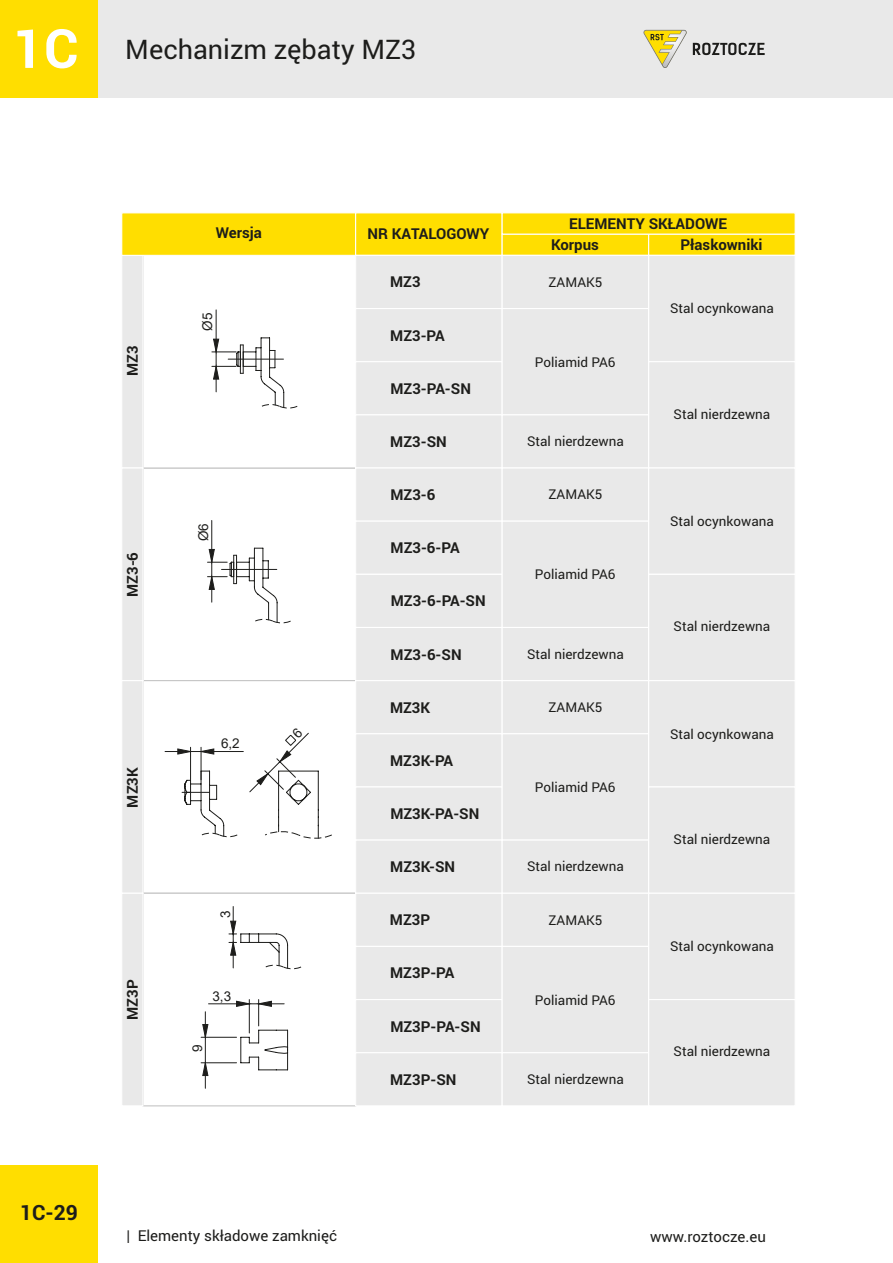
<style>
.page{position:relative;width:893px;height:1263px;background:#fff}
.page>*{position:absolute;margin:0;border:0;box-sizing:border-box;transform-origin:0 0}
.t1{font:700 54px "Roboto";color:#fff}
.t2{font:27px "Roboto";color:#1d1d1b}
.t3{font:700 21px "Roboto";color:#1d1d1b}
.t4{font:700 15px "Roboto";color:#1d1d1b}
.t5{font:15px "Roboto";color:#1d1d1b}
.t6{font:13.5px "Roboto";color:#1d1d1b}
.t7{font:13.5px "Arial";color:#1d1d1b}
</style>
<div class="page">
<div style="left:0;top:0;width:893px;height:98px;background:#e9e9e9"></div>
<svg style="left:643px;top:30px;width:44px;height:38px"></svg>
<svg style="left:693px;top:43px;width:72px;height:12px"></svg>
<div style="left:0;top:1165px;width:98px;height:98px;background:#ffde00"></div>
<div style="left:0;top:0;width:98px;height:98px;background:#ffde00"></div>
<div style="left:142px;top:680px;width:214px;height:214px;background:#fff;border:1px solid #c6c6c6"></div>
<div style="left:142px;top:893px;width:214px;height:213px;background:#fff;border:1px solid #c6c6c6"></div>
<div style="left:142px;top:255px;width:214px;height:214px;background:#fff;border:1px solid #c6c6c6"></div>
<hr style="left:201px;top:747px;width:1px;height:33px;background:#1d1d1b">
<hr style="left:190px;top:747px;width:1px;height:33px;background:#1d1d1b">
<hr style="left:201px;top:751px;width:42px;height:1px;background:#1d1d1b">
<hr style="left:209px;top:1003px;width:40px;height:1px;background:#1d1d1b">
<hr style="left:201px;top:1062px;width:36px;height:1px;background:#1d1d1b">
<hr style="left:201px;top:1037px;width:36px;height:1px;background:#1d1d1b">
<hr style="left:216px;top:310px;width:1px;height:42px;background:#1d1d1b">
<hr style="left:211px;top:520px;width:1px;height:42px;background:#1d1d1b">
<svg style="left:165px;top:748px;width:50px;height:7px"></svg>
<svg style="left:202px;top:1012px;width:7px;height:76px"></svg>
<svg style="left:207px;top:547px;width:84px;height:77px"></svg>
<svg style="left:182px;top:770px;width:56px;height:68px"></svg>
<svg style="left:229px;top:906px;width:73px;height:64px"></svg>
<svg style="left:212px;top:337px;width:86px;height:72px"></svg>
<svg style="left:236px;top:999px;width:52px;height:71px"></svg>
<div style="left:121px;top:255px;width:23px;height:214px;background:#e9e9e9;border:1px solid #fff"></div>
<div style="left:121px;top:467px;width:23px;height:214px;background:#e9e9e9;border:1px solid #fff"></div>
<div style="left:121px;top:680px;width:23px;height:214px;background:#e9e9e9;border:1px solid #fff"></div>
<div style="left:121px;top:893px;width:23px;height:213px;background:#e9e9e9;border:1px solid #fff"></div>
<div style="left:121px;top:212px;width:235px;height:44px;background:#ffde00;border:1px solid #fff"></div>
<div style="left:355px;top:212px;width:148px;height:44px;background:#ffde00;border:1px solid #fff"></div>
<div style="left:355px;top:255px;width:148px;height:54px;background:#e9e9e9;border:1px solid #fff"></div>
<div style="left:355px;top:308px;width:148px;height:54px;background:#e9e9e9;border:1px solid #fff"></div>
<div style="left:355px;top:361px;width:148px;height:54px;background:#e9e9e9;border:1px solid #fff"></div>
<div style="left:355px;top:414px;width:148px;height:55px;background:#e9e9e9;border:1px solid #fff"></div>
<div style="left:502px;top:234px;width:147px;height:22px;background:#ffde00"></div>
<div style="left:648px;top:234px;width:148px;height:22px;background:#ffde00"></div>
<div style="left:502px;top:212px;width:294px;height:23px;background:#ffde00;border:1px solid #fff"></div>
<div style="left:502px;top:255px;width:147px;height:54px;background:#e9e9e9;border:1px solid #fff"></div>
<div style="left:502px;top:308px;width:147px;height:107px;background:#e9e9e9;border:1px solid #fff"></div>
<div style="left:502px;top:414px;width:147px;height:55px;background:#e9e9e9;border:1px solid #fff"></div>
<div style="left:648px;top:255px;width:148px;height:107px;background:#e9e9e9;border:1px solid #fff"></div>
<div style="left:648px;top:361px;width:148px;height:108px;background:#e9e9e9;border:1px solid #fff"></div>
<div style="left:355px;top:467px;width:148px;height:55px;background:#e9e9e9;border:1px solid #fff"></div>
<div style="left:355px;top:521px;width:148px;height:54px;background:#e9e9e9;border:1px solid #fff"></div>
<div style="left:355px;top:574px;width:148px;height:54px;background:#e9e9e9;border:1px solid #fff"></div>
<div style="left:355px;top:627px;width:148px;height:54px;background:#e9e9e9;border:1px solid #fff"></div>
<div style="left:502px;top:467px;width:147px;height:55px;background:#e9e9e9;border:1px solid #fff"></div>
<div style="left:502px;top:521px;width:147px;height:107px;background:#e9e9e9;border:1px solid #fff"></div>
<div style="left:502px;top:627px;width:147px;height:54px;background:#e9e9e9;border:1px solid #fff"></div>
<div style="left:648px;top:467px;width:148px;height:108px;background:#e9e9e9;border:1px solid #fff"></div>
<div style="left:648px;top:574px;width:148px;height:107px;background:#e9e9e9;border:1px solid #fff"></div>
<div style="left:355px;top:680px;width:148px;height:54px;background:#e9e9e9;border:1px solid #fff"></div>
<div style="left:355px;top:733px;width:148px;height:54px;background:#e9e9e9;border:1px solid #fff"></div>
<div style="left:355px;top:786px;width:148px;height:55px;background:#e9e9e9;border:1px solid #fff"></div>
<div style="left:355px;top:839px;width:148px;height:55px;background:#e9e9e9;border:1px solid #fff"></div>
<div style="left:502px;top:680px;width:147px;height:54px;background:#e9e9e9;border:1px solid #fff"></div>
<div style="left:502px;top:733px;width:147px;height:108px;background:#e9e9e9;border:1px solid #fff"></div>
<div style="left:502px;top:839px;width:147px;height:55px;background:#e9e9e9;border:1px solid #fff"></div>
<div style="left:648px;top:680px;width:148px;height:107px;background:#e9e9e9;border:1px solid #fff"></div>
<div style="left:648px;top:786px;width:148px;height:108px;background:#e9e9e9;border:1px solid #fff"></div>
<div style="left:355px;top:893px;width:148px;height:54px;background:#e9e9e9;border:1px solid #fff"></div>
<div style="left:355px;top:946px;width:148px;height:54px;background:#e9e9e9;border:1px solid #fff"></div>
<div style="left:355px;top:999px;width:148px;height:54px;background:#e9e9e9;border:1px solid #fff"></div>
<div style="left:355px;top:1052px;width:148px;height:54px;background:#e9e9e9;border:1px solid #fff"></div>
<div style="left:502px;top:893px;width:147px;height:54px;background:#e9e9e9;border:1px solid #fff"></div>
<div style="left:502px;top:946px;width:147px;height:107px;background:#e9e9e9;border:1px solid #fff"></div>
<div style="left:502px;top:1052px;width:147px;height:54px;background:#e9e9e9;border:1px solid #fff"></div>
<div style="left:648px;top:893px;width:148px;height:107px;background:#e9e9e9;border:1px solid #fff"></div>
<div style="left:648px;top:999px;width:148px;height:107px;background:#e9e9e9;border:1px solid #fff"></div>
<svg style="left:249px;top:732px;width:83px;height:107px"></svg>
<h1 class="t1" style="left:13px;top:11px;width:67px">1C</h1>
<h2 class="t2" style="left:125px;top:31px;width:293px">Mechanizm zębaty MZ3</h2>
<h3 class="t3" style="left:20px;top:1198px;width:59px">1C-29</h3>
<p class="t4" style="left:122px;top:376px;width:32px;rotate:-90deg">MZ3</p>
<p class="t4" style="left:122px;top:597px;width:47px;rotate:-90deg">MZ3-6</p>
<p class="t4" style="left:122px;top:807px;width:42px;rotate:-90deg">MZ3K</p>
<p class="t4" style="left:122px;top:1020px;width:42px;rotate:-90deg">MZ3P</p>
<p class="t4" style="left:216px;top:222px;width:47px">Wersja</p>
<p class="t4" style="left:367px;top:224px;width:123px">NR KATALOGOWY</p>
<p class="t7" style="left:198px;top:331px;width:20px;rotate:-90deg">Ø5</p>
<p class="t7" style="left:194px;top:541px;width:20px;rotate:-90deg">Ø6</p>
<p class="t7" style="left:221px;top:734px;width:20px">6,2</p>
<p class="t7" style="left:216px;top:918px;width:9px;rotate:-90deg">3</p>
<p class="t7" style="left:212px;top:987px;width:20px">3,3</p>
<p class="t7" style="left:188px;top:1051px;width:9px;rotate:-90deg">9</p>
<p class="t4" style="left:390px;top:272px;width:32px">MZ3</p>
<p class="t4" style="left:390px;top:325px;width:56px">MZ3-PA</p>
<p class="t4" style="left:390px;top:378px;width:82px">MZ3-PA-SN</p>
<p class="t4" style="left:390px;top:431px;width:58px">MZ3-SN</p>
<p class="t4" style="left:390px;top:484px;width:47px">MZ3-6</p>
<p class="t4" style="left:391px;top:537px;width:71px">MZ3-6-PA</p>
<p class="t4" style="left:391px;top:591px;width:97px">MZ3-6-PA-SN</p>
<p class="t4" style="left:391px;top:644px;width:73px">MZ3-6-SN</p>
<p class="t4" style="left:390px;top:697px;width:42px">MZ3K</p>
<p class="t4" style="left:390px;top:750px;width:64px">MZ3K-PA</p>
<p class="t4" style="left:390px;top:803px;width:90px">MZ3K-PA-SN</p>
<p class="t4" style="left:390px;top:856px;width:66px">MZ3K-SN</p>
<p class="t4" style="left:390px;top:909px;width:42px">MZ3P</p>
<p class="t4" style="left:390px;top:963px;width:66px">MZ3P-PA</p>
<p class="t4" style="left:390px;top:1016px;width:92px">MZ3P-PA-SN</p>
<p class="t4" style="left:390px;top:1069px;width:68px">MZ3P-SN</p>
<p class="t4" style="left:569px;top:213px;width:159px">ELEMENTY SKŁADOWE</p>
<p class="t4" style="left:551px;top:234px;width:49px">Korpus</p>
<p class="t4" style="left:680px;top:234px;width:83px">Płaskowniki</p>
<p class="t6" style="left:548px;top:273px;width:55px">ZAMAK5</p>
<p class="t6" style="left:535px;top:353px;width:82px">Poliamid PA6</p>
<p class="t6" style="left:527px;top:432px;width:98px">Stal nierdzewna</p>
<p class="t6" style="left:548px;top:485px;width:55px">ZAMAK5</p>
<p class="t6" style="left:535px;top:565px;width:82px">Poliamid PA6</p>
<p class="t6" style="left:527px;top:645px;width:98px">Stal nierdzewna</p>
<p class="t6" style="left:548px;top:698px;width:55px">ZAMAK5</p>
<p class="t6" style="left:535px;top:778px;width:82px">Poliamid PA6</p>
<p class="t6" style="left:527px;top:857px;width:98px">Stal nierdzewna</p>
<p class="t6" style="left:548px;top:910px;width:55px">ZAMAK5</p>
<p class="t6" style="left:535px;top:990px;width:82px">Poliamid PA6</p>
<p class="t6" style="left:527px;top:1070px;width:98px">Stal nierdzewna</p>
<p class="t6" style="left:670px;top:299px;width:105px">Stal ocynkowana</p>
<p class="t6" style="left:674px;top:404px;width:98px">Stal nierdzewna</p>
<p class="t6" style="left:670px;top:512px;width:105px">Stal ocynkowana</p>
<p class="t6" style="left:674px;top:617px;width:98px">Stal nierdzewna</p>
<p class="t6" style="left:670px;top:724px;width:105px">Stal ocynkowana</p>
<p class="t6" style="left:674px;top:830px;width:98px">Stal nierdzewna</p>
<p class="t6" style="left:670px;top:937px;width:105px">Stal ocynkowana</p>
<p class="t6" style="left:674px;top:1042px;width:98px">Stal nierdzewna</p>
<p class="t5" style="left:126px;top:1225px;width:212px">| Elementy składowe zamknięć</p>
<p class="t5" style="left:650px;top:1226px;width:117px">www.roztocze.eu</p>
</div>
